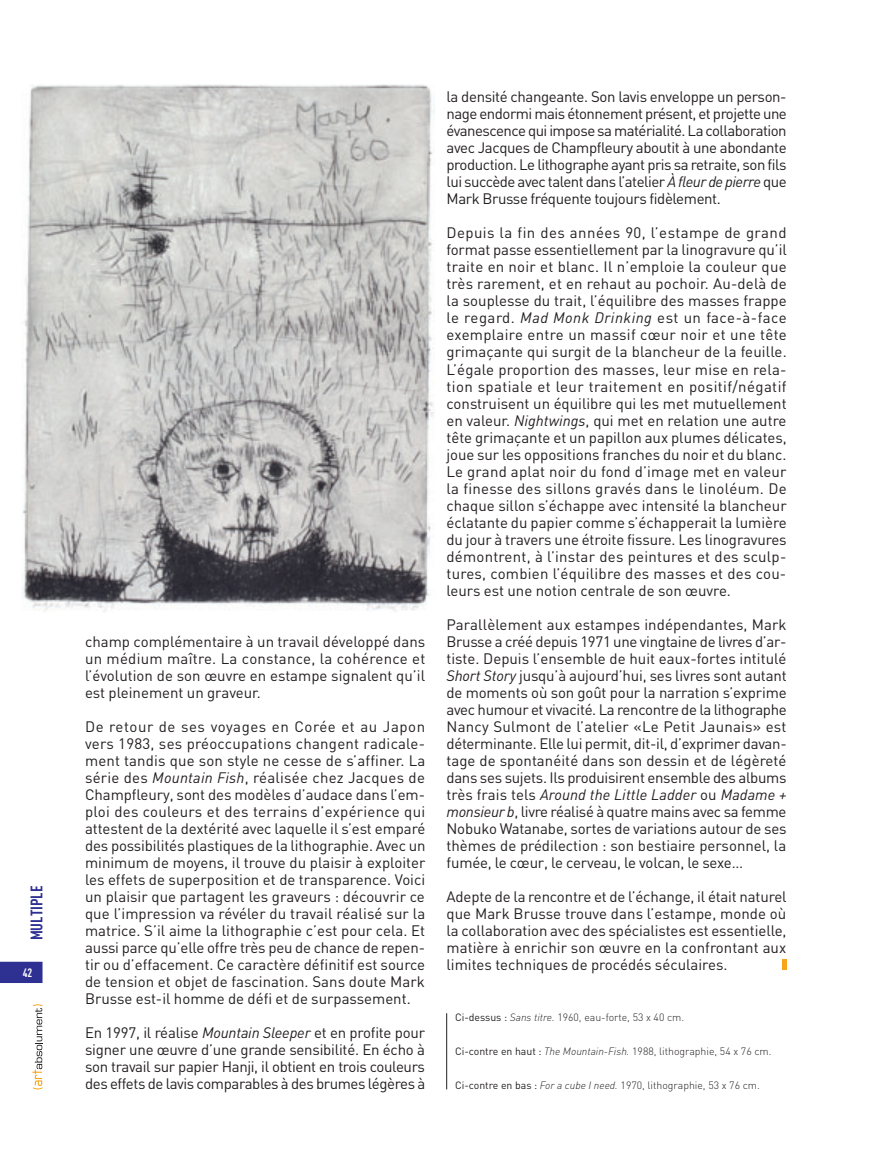
<style>
.page{position:relative;width:893px;height:1149px;background:#fff}
.page>*{position:absolute;margin:0;border:0;box-sizing:border-box;transform-origin:0 0}
.t1{font:700 16.5px "DIN Cond";color:#2e3092}
.t2{font:15px/17px "DIN";color:#231f20;text-align:justify}
.t3{font:700 12px "DIN Cond";color:#fff}
.t4{font:300 10.5px "DIN";color:#231f20}
.s1{font-style:italic}
.s2{font-weight:400}
</style>
<div class="page">
<img style="left:21px;top:84px;width:413px;height:528px">
<svg style="left:0;top:961px;width:43px;height:21px"></svg>
<svg style="left:32px;top:1004px;width:11px;height:85px"></svg>
<div style="left:782px;top:958px;width:5px;height:11px;background:#f9a51b"></div>
<hr style="left:446px;top:1012px;width:1px;height:77px;background:#231f20">
<p class="t1" style="left:31px;top:940px;width:56px;rotate:-90deg">MULTIPLE</p>
<p class="t3" style="left:23px;top:968px;width:11px">42</p>
<p class="t2" style="left:85px;top:634px;width:342px">champ complémentaire à un travail développé dans un médium maître. La constance, la cohérence et l’évolution de son œuvre en estampe signalent qu’il est pleinement un graveur.</p>
<p class="t2" style="left:85px;top:719px;width:342px">De retour de ses voyages en Corée et au Japon vers 1983, ses préoccupations changent radicale&shy;ment tandis que son style ne cesse de s’affiner. La série des <span class="s1">Mountain Fish</span>, réalisée chez Jacques de Champfleury, sont des modèles d’audace dans l’em&shy;ploi des couleurs et des terrains d’expérience qui attestent de la dextérité avec laquelle il s’est emparé des possibilités plastiques de la lithographie. Avec un minimum de moyens, il trouve du plaisir à exploiter les effets de superposition et de transparence. Voici un plaisir que partagent les graveurs : découvrir ce que l’impression va révéler du travail réalisé sur la matrice. S’il aime la lithographie c’est pour cela. Et aussi parce qu’elle offre très peu de chance de repen&shy;tir ou d’effacement. Ce caractère définitif est source de tension et objet de fascination. Sans doute Mark Brusse est-il homme de défi et de surpassement.</p>
<p class="t2" style="left:85px;top:1025px;width:342px">En 1997, il réalise <span class="s1">Mountain Sleeper</span> et en profite pour signer une œuvre d’une grande sensibilité. En écho à son travail sur papier Hanji, il obtient en trois couleurs des effets de lavis comparables à des brumes légères à</p>
<p class="t2" style="left:446px;top:90px;width:342px">la densité changeante. Son lavis enveloppe un person&shy;nage endormi mais étonnement présent, et projette une évanescence qui impose sa matérialité. La collaboration avec Jacques de Champfleury aboutit à une abondante production. Le lithographe ayant pris sa retraite, son fils lui succède avec talent dans l’atelier <span class="s1">À fleur de pierre</span> que Mark Brusse fréquente toujours fidèlement.</p>
<p class="t2" style="left:446px;top:226px;width:342px">Depuis la fin des années 90, l’estampe de grand format passe essentiellement par la linogravure qu’il traite en noir et blanc. Il n’emploie la couleur que très rarement, et en rehaut au pochoir. Au-delà de la souplesse du trait, l’équilibre des masses frappe le regard. <span class="s1">Mad Monk Drinking</span> est un face-à-face exemplaire entre un massif cœur noir et une tête grimaçante qui surgit de la blancheur de la feuille.<br>L’égale proportion des masses, leur mise en rela&shy;tion spatiale et leur traitement en positif/négatif construisent un équilibre qui les met mutuellement en valeur. <span class="s1">Nightwings</span>, qui met en relation une autre tête grimaçante et un papillon aux plumes délicates, joue sur les oppositions franches du noir et du blanc.<br>Le grand aplat noir du fond d’image met en valeur la finesse des sillons gravés dans le linoléum. De chaque sillon s’échappe avec intensité la blancheur éclatante du papier comme s’échapperait la lumière du jour à travers une étroite fissure. Les linogravures démontrent, à l’instar des peintures et des sculp&shy;tures, combien l’équilibre des masses et des cou&shy;leurs est une notion centrale de son œuvre.</p>
<p class="t2" style="left:446px;top:617px;width:342px">Parallèlement aux estampes indépendantes, Mark Brusse a créé depuis 1971 une vingtaine de livres d’ar&shy;tiste. Depuis l’ensemble de huit eaux-fortes intitulé <span class="s1">Short Story</span> jusqu’à aujourd’hui, ses livres sont autant de moments où son goût pour la narration s’exprime avec humour et vivacité. La rencontre de la lithographe Nancy Sulmont de l’atelier «Le Petit Jaunais» est déterminante. Elle lui permit, dit-il, d’exprimer davan&shy;tage de spontanéité dans son dessin et de légèreté dans ses sujets. Ils produisirent ensemble des albums très frais tels <span class="s1">Around the Little Ladder</span> ou <span class="s1">Madame + monsieur b</span>, livre réalisé à quatre mains avec sa femme Nobuko Watanabe, sortes de variations autour de ses thèmes de prédilection : son bestiaire personnel, la fumée, le cœur, le cerveau, le volcan, le sexe…</p>
<p class="t2" style="left:446px;top:889px;width:342px">Adepte de la rencontre et de l’échange, il était naturel que Mark Brusse trouve dans l’estampe, monde où la collaboration avec des spécialistes est essentielle, matière à enrichir son œuvre en la confrontant aux limites techniques de procédés séculaires.</p>
<p class="t4" style="left:455px;top:1013px;width:231px"><span class="s2">Ci-dessus :</span> <span class="s1">Sans titre.</span> 1960, eau-forte, 53 x 40 cm.</p>
<p class="t4" style="left:455px;top:1047px;width:318px"><span class="s2">Ci-contre en haut :</span> <span class="s1">The Mountain-Fish.</span> 1988, lithographie, 54 x 76 cm.</p>
<p class="t4" style="left:455px;top:1081px;width:306px"><span class="s2">Ci-contre en bas :</span> <span class="s1">For a cube I need.</span> 1970, lithographie, 53 x 76 cm.</p>
</div>
